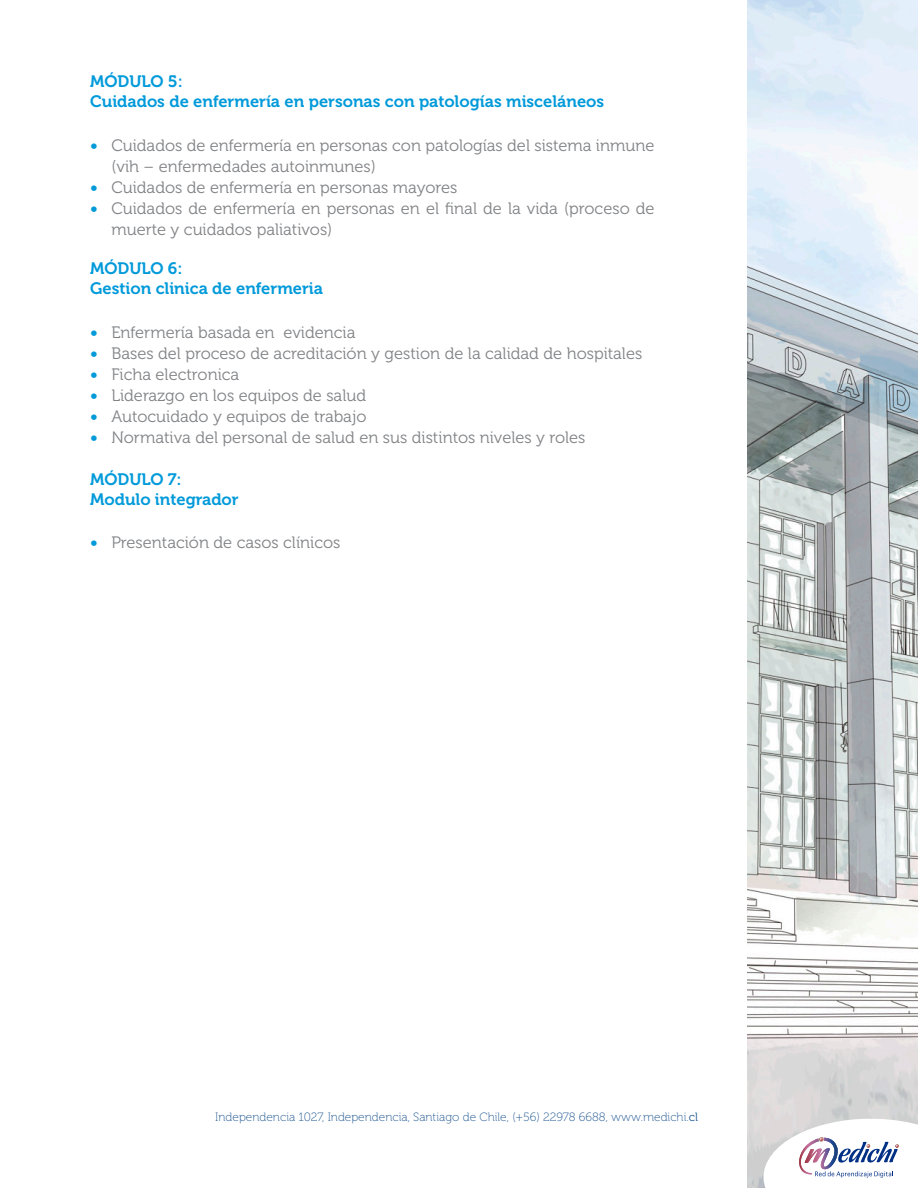
<style>
.page{position:relative;width:918px;height:1188px;background:#fff}
.page>*{position:absolute;margin:0;border:0;box-sizing:border-box;transform-origin:0 0}
.bullet{font:16.5px/21px "Museo 300";color:#808285}
.subtitulos_azul{font:16.5px "Museo 700";color:#009ada}
.t1{font:12px "Museo 100";color:#1f5791}
.s1{font-family:"Museo 700";color:#009ada}
.s2{font-family:"Museo 300"}
</style>
<div class="page">
<img style="left:748px;top:0;width:170px;height:1188px">
<svg style="left:764px;top:1119px;width:154px;height:69px"></svg>
<p class="subtitulos_azul" style="left:90px;top:73px;width:94px">MÓDULO 5:</p>
<p class="subtitulos_azul" style="left:90px;top:92px;width:516px">Cuidados de enfermería en personas con patologías misceláneos</p>
<p class="bullet" style="left:111px;top:135px;width:545px;text-indent:-21px"><span class="s1">•</span> Cuidados de enfermería en personas con patologías del sistema inmune (vih – enfermedades autoinmunes)</p>
<p class="bullet" style="left:90px;top:177px;width:369px"><span class="s1">•</span> Cuidados de enfermería en personas mayores</p>
<p class="bullet" style="left:111px;top:198px;width:545px;text-indent:-21px"><span class="s1">•</span> Cuidados de enfermería en personas en el final de la vida (proceso de muerte y cuidados paliativos)</p>
<p class="subtitulos_azul" style="left:90px;top:259px;width:94px">MÓDULO 6:</p>
<p class="subtitulos_azul" style="left:90px;top:279px;width:234px">Gestion clinica de enfermeria</p>
<p class="bullet" style="left:90px;top:322px;width:267px"><span class="s1">•</span> Enfermería basada en evidencia</p>
<p class="bullet" style="left:90px;top:343px;width:554px"><span class="s1">•</span> Bases del proceso de acreditación y gestion de la calidad de hospitales</p>
<p class="bullet" style="left:90px;top:364px;width:151px"><span class="s1">•</span> Ficha electronica</p>
<p class="bullet" style="left:90px;top:385px;width:277px"><span class="s1">•</span> Liderazgo en los equipos de salud</p>
<p class="bullet" style="left:90px;top:406px;width:278px"><span class="s1">•</span> Autocuidado y equipos de trabajo</p>
<p class="bullet" style="left:90px;top:427px;width:497px"><span class="s1">•</span> Normativa del personal de salud en sus distintos niveles y roles</p>
<p class="subtitulos_azul" style="left:90px;top:470px;width:93px">MÓDULO 7:</p>
<p class="subtitulos_azul" style="left:90px;top:490px;width:150px">Modulo integrador</p>
<p class="bullet" style="left:90px;top:532px;width:252px"><span class="s1">•</span> Presentación de casos clínicos</p>
<p class="t1" style="left:215px;top:1111px;width:484px">Independencia 1027, Independencia, Santiago de Chile, (+56) 22978 6688, www.medichi.<span class="s2">cl</span></p>
</div>
